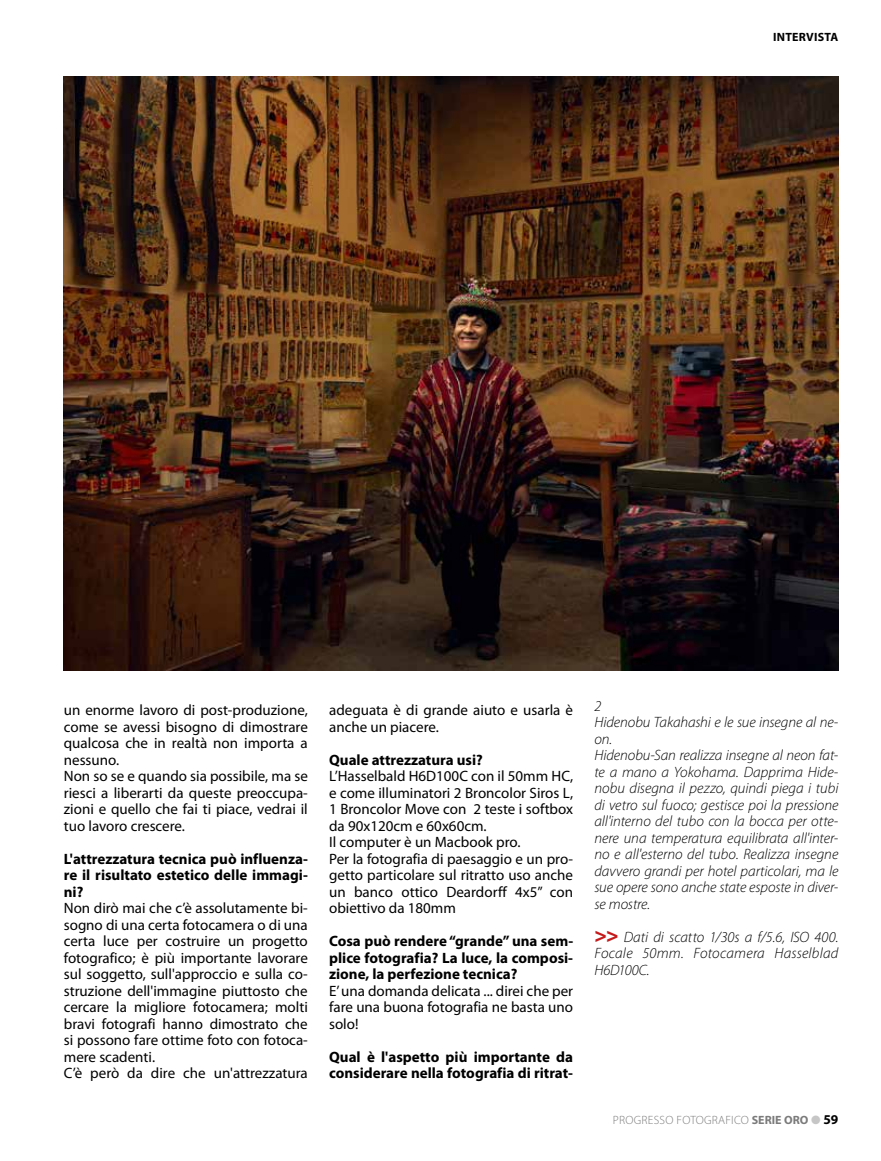
<style>
.page{position:relative;width:881px;height:1161px;background:#fff}
.page>*{position:absolute;margin:0;border:0;box-sizing:border-box;transform-origin:0 0}
.t1{font:15px/16.5px "Myriad Pro";color:#000}
.t2{font:italic 300 15px/16.5px "Myriad Pro";color:#000}
.t3{font:700 15px/16.5px "Myriad Pro";color:#000;text-align:justify}
.t4{font:300 12px "Myriad Pro";letter-spacing:.02em;color:#7c7b7b}
.t5{font:700 12px "Myriad Pro";letter-spacing:.02em;color:#000}
.s1{font-weight:900;font-style:normal;font-size:21px;color:#c51a1b}
.s2{font-weight:700}
.s3{font-weight:700;font-size:13.5px;color:#000}
</style>
<div class="page">
<img style="left:64px;top:77px;width:774px;height:593px">
<p class="t5" style="left:773px;top:29px;width:67px">INTERVISTA</p>
<p class="t1" style="left:64px;top:701px;width:245px">un enorme lavoro di post-produzione, come se avessi bisogno di dimostrare qualcosa che in realtà non importa a nessuno.<br>Non so se e quando sia possibile, ma se riesci a liberarti da queste preoccupa&shy;zioni e quello che fai ti piace, vedrai il tuo lavoro crescere.</p>
<p class="t3" style="left:64px;top:850px;width:245px">L'attrezzatura tecnica può influenza&shy;re il risultato estetico delle immagi&shy;ni?</p>
<p class="t1" style="left:64px;top:899px;width:245px">Non dirò mai che c’è assolutamente bi&shy;sogno di una certa fotocamera o di una certa luce per costruire un progetto fotografico; è più importante lavorare sul soggetto, sull'approccio e sulla co&shy;struzione dell'immagine piuttosto che cercare la migliore fotocamera; molti bravi fotografi hanno dimostrato che si possono fare ottime foto con fotoca&shy;mere scadenti.<br>C’è però da dire che un'attrezzatura</p>
<p class="t1" style="left:329px;top:701px;width:245px">adeguata è di grande aiuto e usarla è anche un piacere.</p>
<p class="t3" style="left:329px;top:751px;width:155px">Quale attrezzatura usi?</p>
<p class="t1" style="left:329px;top:767px;width:245px">L’Hasselbald H6D100C con il 50mm HC, e come illuminatori 2 Broncolor Siros L, 1 Broncolor Move con 2 teste i softbox da 90x120cm e 60x60cm.<br>Il computer è un Macbook pro.<br>Per la fotografia di paesaggio e un pro&shy;getto particolare sul ritratto uso anche un banco ottico Deardorff 4x5” con obiettivo da 180mm</p>
<p class="t3" style="left:329px;top:932px;width:245px">Cosa può rendere “grande” una sem&shy;plice fotografia? La luce, la composi&shy;zione, la perfezione tecnica?</p>
<p class="t1" style="left:329px;top:982px;width:245px;text-align:justify">E’ una domanda delicata ... direi che per fare una buona fotografia ne basta uno solo!</p>
<p class="t3" style="left:329px;top:1048px;width:245px">Qual è l'aspetto più importante da considerare nella fotografia di ritrat-</p>
<p class="t2" style="left:594px;top:697px;width:245px">2<br>Hidenobu Takahashi e le sue insegne al ne&shy;on.<br>Hidenobu-San realizza insegne al neon fat&shy;te a mano a Yokohama. Dapprima Hide&shy;nobu disegna il pezzo, quindi piega i tubi di vetro sul fuoco; gestisce poi la pressione all'interno del tubo con la bocca per otte&shy;nere una temperatura equilibrata all'inter&shy;no e all'esterno del tubo. Realizza insegne davvero grandi per hotel particolari, ma le sue opere sono anche state esposte in diver&shy;se mostre.</p>
<p class="t2" style="left:594px;top:928px;width:245px;text-align:justify"><span class="s1">&gt;&gt;</span> Dati di scatto 1/30s a f/5.6, ISO 400.<br>Focale 50mm. Fotocamera Hasselblad H6D100C.</p>
<p class="t4" style="left:612px;top:1113px;width:227px">PROGRESSO FOTOGRAFICO <span class="s2">SERIE ORO</span> <span class="s3">59</span></p>
</div>
